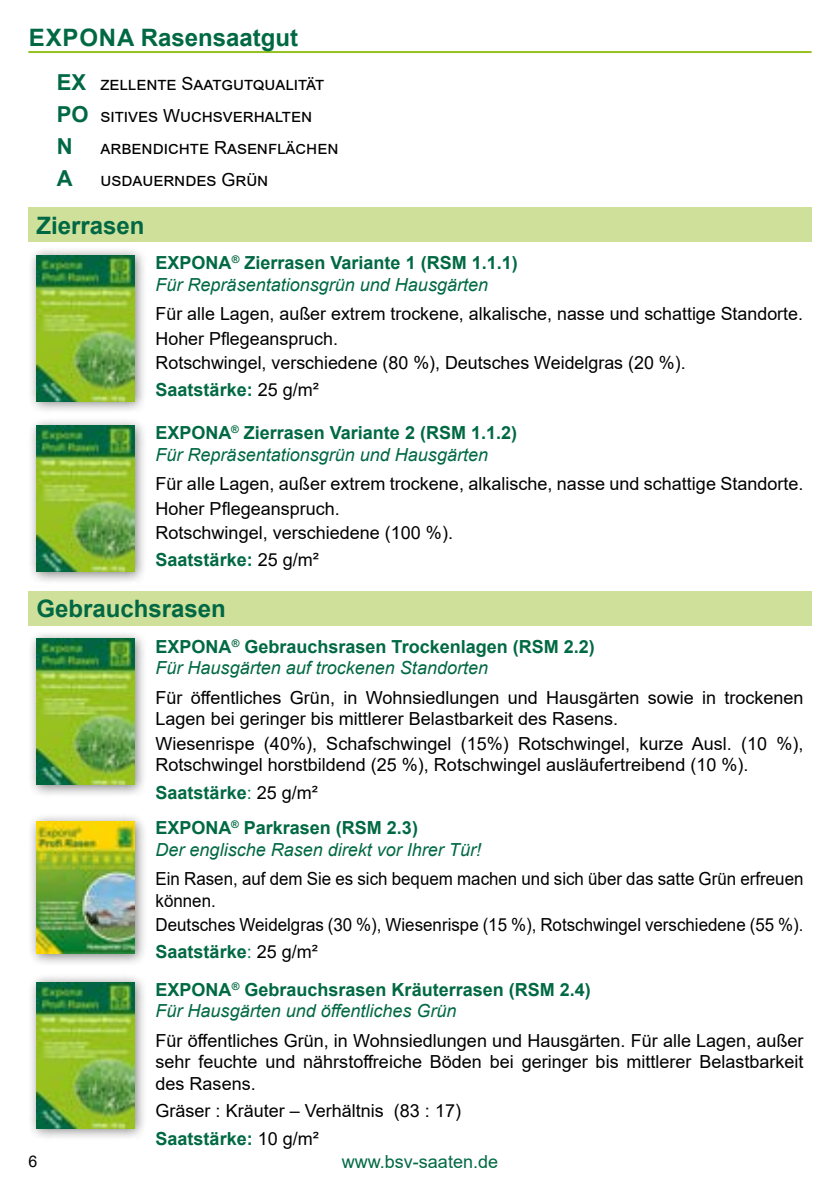
<style>
.page{position:relative;width:840px;height:1191px;background:#fff}
.page>*{position:absolute;margin:0;border:0;box-sizing:border-box;transform-origin:0 0}
.t1{font:700 24px "Arial";color:#006944}
.t2{font:700 22px "Arial";color:#006944}
.t3{font:18px/24.4px "Arial";color:#000}
.t4{font:700 18px/21.6px "Arial";color:#006944}
.t5{font:italic 18px/21.6px "Arial";color:#006944}
.t6{font:18px/21.6px "Arial";color:#000;scale:.94 1}
.t7{font:18px "Arial";color:#006944}
.t8{font:16px "Arial";color:#000}
.s1{font-weight:700;font-size:22px;color:#006944}
.s2{font-weight:700;font-style:normal}
.s3{font-weight:400;color:#000}
.s4{font-weight:400;font-style:italic}
.s5{font-weight:400}
.s6{font-weight:700;color:#006944}
.s7{color:#006944}
</style>
<div class="page">
<hr style="left:28px;top:51px;width:783px;height:2px;background:#95c11f">
<div style="left:28px;top:208px;width:783px;height:34px;background:#cfe09b"></div>
<div style="left:28px;top:591px;width:783px;height:34px;background:#cfe09b"></div>
<div style="left:28px;top:247px;width:120px;height:168px;background:#000;opacity:.5"></div>
<img style="left:37px;top:255px;width:97px;height:146px">
<div style="left:28px;top:417px;width:120px;height:168px;background:#000;opacity:.5"></div>
<img style="left:37px;top:425px;width:97px;height:146px">
<div style="left:28px;top:630px;width:120px;height:168px;background:#000;opacity:.5"></div>
<img style="left:37px;top:639px;width:97px;height:145px">
<div style="left:28px;top:812px;width:120px;height:154px;background:#000;opacity:.5"></div>
<img style="left:37px;top:822px;width:97px;height:131px">
<div style="left:28px;top:974px;width:120px;height:168px;background:#000;opacity:.5"></div>
<img style="left:37px;top:982px;width:97px;height:146px">
<h1 class="t1" style="left:29px;top:20px;width:271px">EXPONA Rasensaatgut</h1>
<p class="t3" style="left:57px;top:67px;width:269px;line-height:32px"><span class="s1">EX</span> zellente Saatgutqualität<br><span class="s1">PO</span> sitives Wuchsverhalten</p>
<p class="t2" style="left:57px;top:131px;width:17px">N</p>
<p class="t3" style="left:100px;top:135px;width:239px">arbendichte Rasenflächen</p>
<p class="t2" style="left:57px;top:163px;width:17px">A</p>
<p class="t3" style="left:100px;top:167px;width:169px">usdauerndes Grün</p>
<h1 class="t1" style="left:36px;top:208px;width:110px">Zierrasen</h1>
<p class="t5" style="left:155px;top:252px;width:363px"><span class="s2">EXPONA</span><sup>®</sup> <span class="s2">Zierrasen Variante 1 (RSM 1.1.1)<br></span>Für Repräsentationsgrün und Hausgärten</p>
<p class="t3" style="left:155px;top:301px;width:648px">Für alle Lagen, außer extrem trockene, alkalische, nasse und schattige Standorte.<br>Hoher Pflegeanspruch.<br>Rotschwingel, verschiedene (80 %), Deutsches Weidelgras (20 %).</p>
<p class="t4" style="left:155px;top:379px;width:165px">Saatstärke: <span class="s3">25 g/m²</span></p>
<p class="t5" style="left:155px;top:422px;width:363px"><span class="s2">EXPONA</span><sup>®</sup> <span class="s2">Zierrasen Variante 2 (RSM 1.1.2)<br></span>Für Repräsentationsgrün und Hausgärten</p>
<p class="t3" style="left:155px;top:471px;width:649px">Für alle Lagen, außer extrem trockene, alkalische, nasse und schattige Standorte.<br>Hoher Pflegeanspruch.<br>Rotschwingel, verschiedene (100 %).</p>
<p class="t4" style="left:155px;top:549px;width:165px">Saatstärke: <span class="s3">25 g/m²</span></p>
<h1 class="t1" style="left:36px;top:592px;width:191px">Gebrauchsrasen</h1>
<p class="t4" style="left:155px;top:635px;width:440px">EXPONA<sup>®</sup> Gebrauchsrasen Trockenlagen (RSM 2.2)<br><span class="s4">Für Hausgärten auf trockenen Standorten</span></p>
<p class="t3" style="left:155px;top:686px;width:649px;line-height:21.6px">Für öffentliches Grün, in Wohnsiedlungen und Hausgärten sowie in trockenen<br>Lagen bei geringer bis mittlerer Belastbarkeit des Rasens.</p>
<p class="t3" style="left:155px;top:732px;width:649px;line-height:21.6px">Wiesenrispe (40%), Schafschwingel (15%) Rotschwingel, kurze Ausl. (10 %),<br>Rotschwingel horstbildend (25 %), Rotschwingel ausläufertreibend (10 %).</p>
<p class="t4" style="left:155px;top:774px;width:264px;line-height:35.4px">Saatstärke<span class="s5">:</span> <span class="s3">25 g/m²<br></span>EXPONA<sup>®</sup> Parkrasen (RSM 2.3)</p>
<p class="t5" style="left:155px;top:838px;width:327px">Der englische Rasen direkt vor Ihrer Tür!</p>
<p class="t6" style="left:155px;top:868px;width:690px">Ein Rasen, auf dem Sie es sich bequem machen und sich über das satte Grün erfreuen können.</p>
<p class="t6" style="left:155px;top:911px;width:690px;line-height:27.2px">Deutsches Weidelgras (30 %), Wiesenrispe (15 %), Rotschwingel verschiedene (55 %).<br><span class="s6">Saatstärke</span><span class="s7">:</span> 25 g/m²</p>
<p class="t4" style="left:155px;top:978px;width:436px">EXPONA<sup>®</sup> Gebrauchsrasen Kräuterrasen (RSM 2.4)<br><span class="s4">Für Hausgärten und öffentliches Grün</span></p>
<p class="t3" style="left:155px;top:1029px;width:649px;line-height:21.6px;text-align:justify">Für öffentliches Grün, in Wohnsiedlungen und Hausgärten. Für alle Lagen, außer sehr feuchte und nährstoffreiche Böden bei geringer bis mittlerer Belastbarkeit des Rasens.</p>
<p class="t3" style="left:155px;top:1097px;width:307px;line-height:27.2px">Gräser : Kräuter – Verhältnis (83 : 17)<br><span class="s6">Saatstärke:</span> 10 g/m²</p>
<p class="t8" style="left:28px;top:1150px;width:10px">6</p>
<p class="t7" style="left:341px;top:1149px;width:158px">www.bsv-saaten.de</p>
</div>
